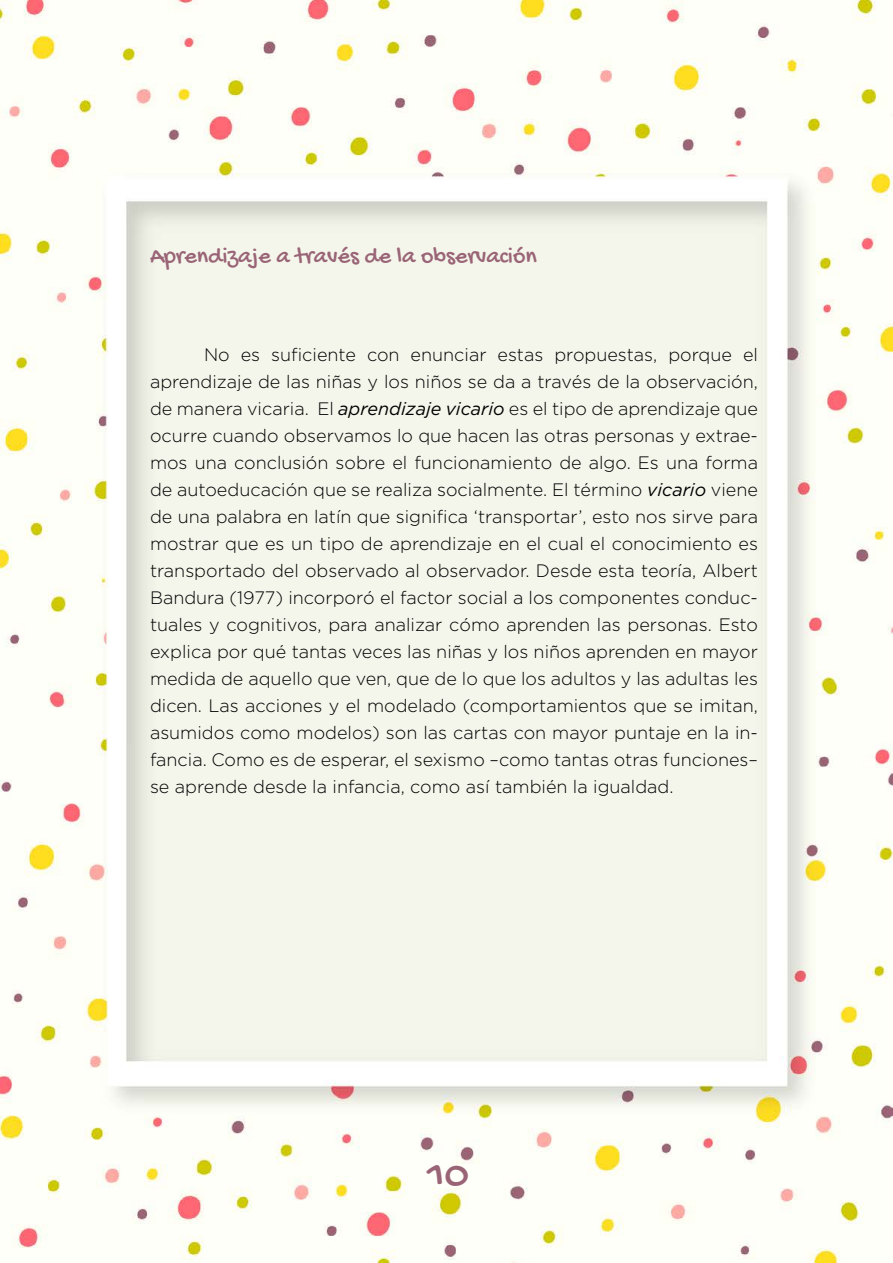
<style>
.page{position:relative;width:893px;height:1263px;background:#fff}
.page>*{position:absolute;margin:0;border:0;box-sizing:border-box;transform-origin:0 0}
.t1{font:43.5px "Gochi Hand";color:#9a6477}
.t2{font:24px "Gochi Hand";color:#9a6477}
.t3{font:300 18px/27px "Gotham";color:#000;text-align:justify}
.s1{font-weight:400;font-style:italic}
</style>
<div class="page">
<img style="left:0;top:0;width:893px;height:1263px">
<p class="t2" style="left:150px;top:243px;width:388px">Aprendizaje a través de la observación</p>
<p class="t3" style="left:150px;top:340px;width:609px;text-indent:54px">No es suficiente con enunciar estas propuestas, porque el aprendizaje de las niñas y los niños se da a través de la observación, de manera vicaria. El <span class="s1">aprendizaje vicario</span> es el tipo de aprendizaje que ocurre cuando observamos lo que hacen las otras personas y extrae&shy;mos una conclusión sobre el funcionamiento de algo. Es una forma de autoeducación que se realiza socialmente. El término <span class="s1">vicario</span> viene de una palabra en latín que significa ‘transportar’, esto nos sirve para mostrar que es un tipo de aprendizaje en el cual el conocimiento es transportado del observado al observador. Desde esta teoría, Albert Bandura (1977) incorporó el factor social a los componentes conduc&shy;tuales y cognitivos, para analizar cómo aprenden las personas. Esto explica por qué tantas veces las niñas y los niños aprenden en mayor medida de aquello que ven, que de lo que los adultos y las adultas les dicen. Las acciones y el modelado (comportamientos que se imitan, asumidos como modelos) son las cartas con mayor puntaje en la in&shy;fancia. Como es de esperar, el sexismo –como tantas otras funciones– se aprende desde la infancia, como así también la igualdad.</p>
<h1 class="t1" style="left:427px;top:1151px;width:44px">10</h1>
</div>
